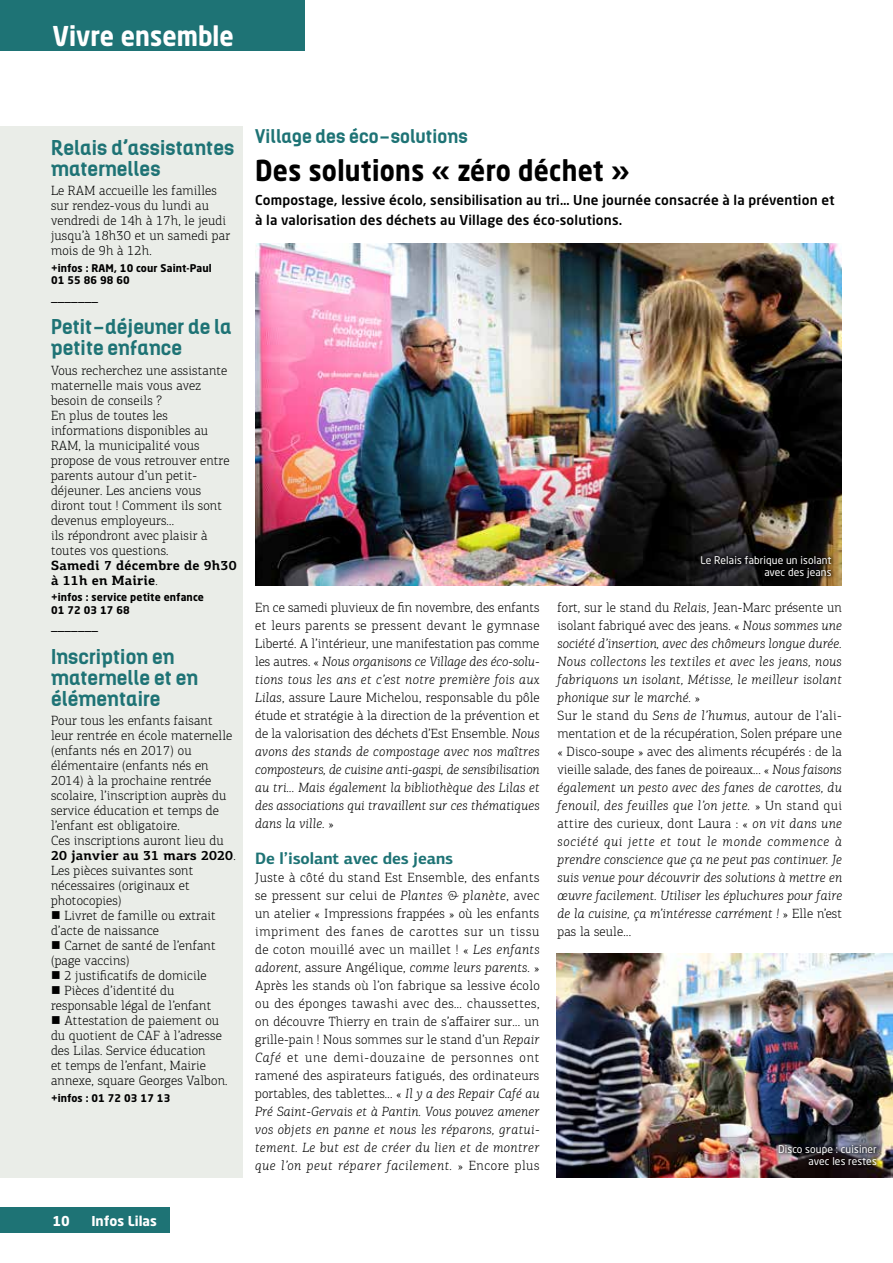
<style>
.page{position:relative;width:893px;height:1263px;background:#fff}
.page>*{position:absolute;margin:0;border:0;box-sizing:border-box;transform-origin:0 0}
.t1{font:700 28.5px "Neo Sans Std";letter-spacing:.015em;color:#000;scale:.9 1}
.t2{font:700 27px "Neo Sans Std";color:#fff;scale:.9 1}
.t3{font:700 19.5px/21px "Kelson";letter-spacing:.01em;color:#1e7375}
.t4{font:700 18px "Kelson";letter-spacing:.01em;color:#1e7375}
.t5{font:700 16.5px "PF Centro Sans Pro";letter-spacing:-.005em;color:#1e7375}
.t6{font:300 13.5px/15px "PF Centro Slab Pro";letter-spacing:.015em;color:#000}
.t7{font:italic 300 13.5px/18px "PF Centro Slab Pro";letter-spacing:.015em;color:#000;text-align:justify}
.t8{font:500 13.5px/19.5px "Neo Sans Std";letter-spacing:.01em;color:#000}
.t9{font:700 13.5px/15px "PF Centro Slab Pro";letter-spacing:.015em;color:#000}
.t10{font:700 13.5px "Neo Sans Std";color:#fff}
.t11{font:700 10.5px/12.6px "Neo Sans Std";letter-spacing:.015em;color:#000}
.t12{font:10.5px/12px "Neo Sans Std";letter-spacing:.01em;color:#fff;text-align:right}
.s1{font-weight:300}
.s2{font-weight:700}
.s3{font-style:normal}
.s4{font-style:italic}
</style>
<div class="page">
<div style="left:0;top:0;width:305px;height:51px;background:#1e7375"></div>
<div style="left:0;top:1208px;width:170px;height:25px;background:#1e7375"></div>
<div style="left:0;top:126px;width:242px;height:1052px;background:#eaede8"></div>
<img style="left:256px;top:243px;width:586px;height:342px">
<img style="left:557px;top:954px;width:336px;height:224px">
<div style="left:774px;top:1141px;width:107px;height:28px;background:#000;opacity:.75"></div>
<div style="left:697px;top:551px;width:138px;height:31px;background:#000;opacity:.75"></div>
<h2 class="t2" style="left:53px;top:18px;width:203px">Vivre ensemble</h2>
<h3 class="t3" style="left:51px;top:136px;width:185px">Relais d’assistantes maternelles</h3>
<p class="t6" style="left:51px;top:183px;width:180px">Le RAM accueille les familles sur rendez-vous du lundi au vendredi de 14h à 17h, le jeudi jusqu’à 18h30 et un samedi par mois de 9h à 12h.</p>
<p class="t11" style="left:51px;top:261px;width:162px">+infos : RAM, 10 cour Saint-Paul<br>01 55 86 98 60</p>
<p class="t9" style="left:51px;top:288px;width:49px">_______</p>
<h3 class="t3" style="left:51px;top:315px;width:182px">Petit-déjeuner de la petite enfance</h3>
<p class="t6" style="left:51px;top:363px;width:180px">Vous recherchez une assistante maternelle mais vous avez besoin de conseils ?<br>En plus de toutes les informations disponibles au<br>RAM, la municipalité vous propose de vous retrouver entre parents autour d’un petit&shy;déjeuner. Les anciens vous diront tout ! Comment ils sont devenus employeurs...<br>ils répondront avec plaisir à toutes vos questions.</p>
<p class="t9" style="left:51px;top:557px;width:187px">Samedi 7 décembre de 9h30 à 11h en Mairie<span class="s1">.</span></p>
<p class="t11" style="left:51px;top:591px;width:154px">+infos : service petite enfance<br>01 72 03 17 68</p>
<p class="t9" style="left:51px;top:618px;width:49px">_______</p>
<h3 class="t3" style="left:51px;top:645px;width:149px">Inscription en maternelle et en élémentaire</h3>
<p class="t6" style="left:51px;top:713px;width:186px">Pour tous les enfants faisant leur rentrée en école maternelle (enfants nés en 2017) ou élémentaire (enfants nés en<br>2014) à la prochaine rentrée scolaire, l’inscription auprès du service éducation et temps de l’enfant est obligatoire.<br>Ces inscriptions auront lieu du<br><span class="s2">20 janvier au 31 mars 2020</span>.<br>Les pièces suivantes sont nécessaires (originaux et photocopies)</p>
<p class="t6" style="left:51px;top:908px;width:166px">■ Livret de famille ou extrait d’acte de naissance</p>
<p class="t6" style="left:51px;top:938px;width:166px">■ Carnet de santé de l’enfant (page vaccins)</p>
<p class="t6" style="left:51px;top:968px;width:157px">■ 2 justificatifs de domicile</p>
<p class="t6" style="left:51px;top:983px;width:162px">■ Pièces d’identité du responsable légal de l’enfant</p>
<p class="t6" style="left:51px;top:1013px;width:178px">■ Attestation de paiement ou du quotient de CAF à l’adresse des Lilas. Service éducation<br>et temps de l’enfant, Mairie annexe, square Georges Valbon.</p>
<p class="t11" style="left:51px;top:1092px;width:121px">+infos : 01 72 03 17 13</p>
<p class="t10" style="left:53px;top:1212px;width:19px">10</p>
<p class="t10" style="left:91px;top:1212px;width:67px">Infos Lilas</p>
<h3 class="t4" style="left:255px;top:123px;width:214px">Village des éco-solutions</h3>
<h1 class="t1" style="left:255px;top:152px;width:417px">Des solutions « zéro déchet »</h1>
<p class="t8" style="left:255px;top:190px;width:581px">Compostage, lessive écolo, sensibilisation au tri… Une journée consacrée à la prévention et à la valorisation des déchets au Village des éco-solutions.</p>
<p class="t7" style="left:255px;top:598px;width:286px"><span class="s3">En ce samedi pluvieux de fin novembre, des enfants et leurs parents se pressent devant le gymnase Liberté. A l’intérieur, une manifestation pas comme les autres. «</span> Nous organisons ce Village des éco-solu&shy;tions tous les ans et c’est notre première fois aux Lilas<span class="s3">, assure Laure Michelou, responsable du pôle étude et stratégie à la direction de la prévention et de la valorisation des déchets d’Est Ensemble.</span> Nous avons des stands de compostage avec nos maîtres composteurs, de cuisine anti-gaspi, de sensibilisation au tri… Mais également la bibliothèque des Lilas et des associations qui travaillent sur ces thématiques dans la ville. <span class="s3">»</span></p>
<p class="t5" style="left:255px;top:848px;width:200px">De l’isolant avec des jeans</p>
<p class="t6" style="left:255px;top:869px;width:286px;line-height:18px;text-align:justify">Juste à côté du stand Est Ensemble, des enfants se pressent sur celui de <span class="s4">Plantes &amp; planète</span>, avec un atelier « Impressions frappées » où les enfants impriment des fanes de carottes sur un tissu de coton mouillé avec un maillet ! « <span class="s4">Les enfants adorent,</span> assure Angélique, <span class="s4">comme leurs parents.</span> » Après les stands où l’on fabrique sa lessive écolo ou des éponges tawashi avec des… chaussettes, on découvre Thierry en train de s’affairer sur… un grille-pain ! Nous sommes sur le stand d’un <span class="s4">Repair Café</span> et une demi-douzaine de personnes ont ramené des aspirateurs fatigués, des ordinateurs portables, des tablettes… « <span class="s4">Il y a des Repair Café au Pré Saint-Gervais et à Pantin. Vous pouvez amener vos objets en panne et nous les réparons, gratui&shy;tement. Le but est de créer du lien et de montrer que l’on peut réparer facilement.</span> » Encore plus</p>
<p class="t12" style="left:701px;top:554px;width:132px">Le Relais fabrique un isolant avec des jeans</p>
<p class="t7" style="left:558px;top:598px;width:286px;text-align:left"><span class="s3">fort, sur le stand du</span> Relais<span class="s3">, Jean-Marc présente un isolant fabriqué avec des jeans. «</span> Nous sommes une société d’insertion, avec des chômeurs longue durée.<br>Nous collectons les textiles et avec les jeans, nous fabriquons un isolant, Métisse, le meilleur isolant phonique sur le marché. <span class="s3">»<br>Sur le stand du</span> Sens de l’humus<span class="s3">, autour de l’ali&shy;mentation et de la récupération, Solen prépare une « Disco-soupe » avec des aliments récupérés : de la vieille salade, des fanes de poireaux… «</span> Nous faisons également un pesto avec des fanes de carottes, du fenouil, des feuilles que l’on jette. <span class="s3">» Un stand qui attire des curieux, dont Laura : «</span> on vit dans une société qui jette et tout le monde commence à prendre conscience que ça ne peut pas continuer. Je suis venue pour découvrir des solutions à mettre en œuvre facilement. Utiliser les épluchures pour faire de la cuisine, ça m’intéresse carrément ! <span class="s3">» Elle n’est pas la seule…</span></p>
<p class="t12" style="left:778px;top:1143px;width:100px">Disco soupe : cuisiner avec les restes</p>
</div>
